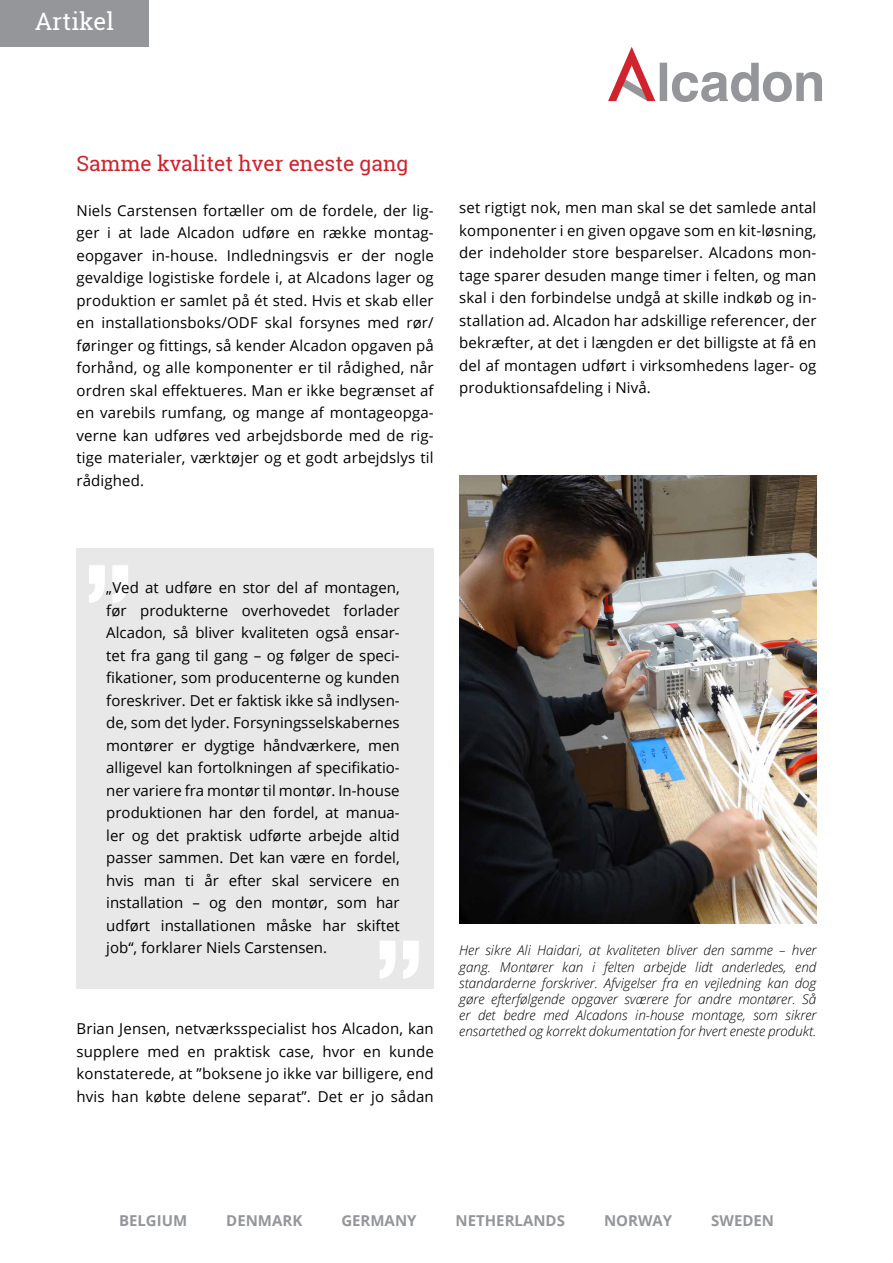
<style>
.page{position:relative;width:893px;height:1263px;background:#fff}
.page>*{position:absolute;margin:0;border:0;box-sizing:border-box;transform-origin:0 0}
.t1{font:24px "Roboto Slab";color:#fff}
.t2{font:21px "Roboto Slab";color:#d1232d}
.t3{font:15px/22.5px "Open Sans";letter-spacing:.01em;color:#000;text-align:justify}
.t4{font:700 15px "Open Sans";color:#949699}
.t5{font:italic 300 13.5px/16.2px "Open Sans";color:#000;text-align:justify}
</style>
<div class="page">
<img style="left:459px;top:475px;width:357px;height:449px">
<svg style="left:608px;top:47px;width:214px;height:55px"></svg>
<div style="left:77px;top:549px;width:357px;height:440px;background:#e8e8e9"></div>
<svg style="left:89px;top:565px;width:39px;height:38px"></svg>
<svg style="left:380px;top:941px;width:39px;height:38px"></svg>
<div style="left:0;top:0;width:149px;height:47px;background:#949699"></div>
<h1 class="t1" style="left:35px;top:5px;width:81px">Artikel</h1>
<h2 class="t2" style="left:77px;top:149px;width:333px">Samme kvalitet hver eneste gang</h2>
<p class="t3" style="left:77px;top:199px;width:359px">Niels Carstensen fortæller om de fordele, der lig&shy;ger i at lade Alcadon udføre en række montag&shy;eopgaver in-house. Indledningsvis er der nogle gevaldige logistiske fordele i, at Alcadons lager og produktion er samlet på ét sted. Hvis et skab eller en installationsboks/ODF skal forsynes med rør/ føringer og fittings, så kender Alcadon opgaven på forhånd, og alle komponenter er til rådighed, når ordren skal effektueres. Man er ikke begrænset af en varebils rumfang, og mange af montageopga&shy;verne kan udføres ved arbejdsborde med de rig&shy;tige materialer, værktøjer og et godt arbejdslys til rådighed.</p>
<p class="t3" style="left:459px;top:196px;width:359px">set rigtigt nok, men man skal se det samlede antal komponenter i en given opgave som en kit-løsning, der indeholder store besparelser. Alcadons mon&shy;tage sparer desuden mange timer i felten, og man skal i den forbindelse undgå at skille indkøb og in&shy;stallation ad. Alcadon har adskillige referencer, der bekræfter, at det i længden er det billigste at få en del af montagen udført i virksomhedens lager- og produktionsafdeling i Nivå.</p>
<p class="t3" style="left:106px;top:576px;width:295px">„Ved at udføre en stor del af montagen, før produkterne overhovedet forlader Alcadon, så bliver kvaliteten også ensar&shy;tet fra gang til gang – og følger de speci&shy;fikationer, som producenterne og kunden foreskriver. Det er faktisk ikke så indlysen&shy;de, som det lyder. Forsyningsselskabernes montører er dygtige håndværkere, men alligevel kan fortolkningen af specifikatio&shy;ner variere fra montør til montør. In-house produktionen har den fordel, at manua&shy;ler og det praktisk udførte arbejde altid passer sammen. Det kan være en fordel, hvis man ti år efter skal servicere en installation – og den montør, som har udført installationen måske har skiftet job“, forklarer Niels Carstensen.</p>
<p class="t3" style="left:77px;top:1017px;width:359px">Brian Jensen, netværksspecialist hos Alcadon, kan supplere med en praktisk case, hvor en kunde konstaterede, at ”boksene jo ikke var billigere, end hvis han købte delene separat”. Det er jo sådan</p>
<p class="t5" style="left:459px;top:942px;width:359px">Her sikre Ali Haidari, at kvaliteten bliver den samme – hver gang. Montører kan i felten arbejde lidt anderledes, end standarderne forskriver. Afvigelser fra en vejledning kan dog gøre efterfølgende opgaver sværere for andre montører. Så er det bedre med Alcadons in-house montage, som sikrer ensartethed og korrekt dokumentation for hvert eneste produkt.</p>
<p class="t4" style="left:119px;top:1209px;width:70px">BELGIUM</p>
<p class="t4" style="left:226px;top:1209px;width:78px">DENMARK</p>
<p class="t4" style="left:341px;top:1209px;width:77px">GERMANY</p>
<p class="t4" style="left:456px;top:1209px;width:111px">NETHERLANDS</p>
<p class="t4" style="left:604px;top:1209px;width:70px">NORWAY</p>
<p class="t4" style="left:711px;top:1209px;width:64px">SWEDEN</p>
</div>
